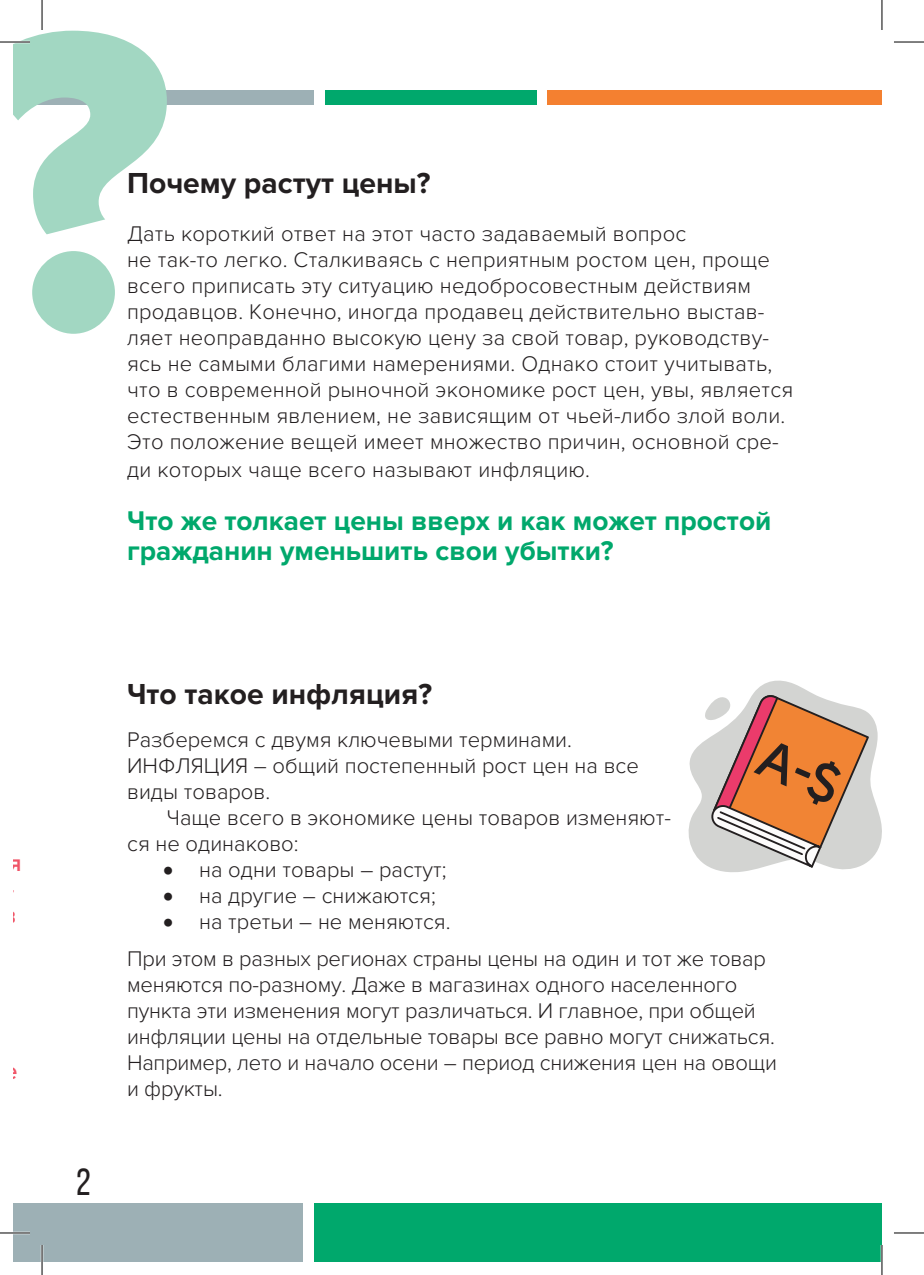
<style>
.page{position:relative;width:924px;height:1275px;background:#fff}
.page>*{position:absolute;margin:0;border:0;box-sizing:border-box;transform-origin:0 0}
.t1{font:38px "Bebas Neue";color:#231f20}
.t2{font:700 30px "Proxima Nova";color:#231f20}
.t3{font:700 28px/30px "Proxima Nova";color:#00a86c}
.t4{font:600 24px/26px "Proxima Nova";color:#f05568;text-align:center}
.t5{font:300 22px/26px "Proxima Nova";letter-spacing:.01em;color:#231f20}
.t6{font:300 22px/26.2px "Proxima Nova";letter-spacing:-.01em;color:#231f20}
</style>
<div class="page">
<div style="left:14px;top:90px;width:299px;height:14px;background:#9db0b5"></div>
<div style="left:325px;top:90px;width:211px;height:14px;background:#00a86c"></div>
<div style="left:547px;top:90px;width:334px;height:14px;background:#f48030"></div>
<svg style="left:688px;top:680px;width:193px;height:192px"></svg>
<svg style="left:14px;top:31px;width:153px;height:303px"></svg>
<div style="left:14px;top:1202px;width:289px;height:59px;background:#9db0b5"></div>
<div style="left:315px;top:1202px;width:566px;height:59px;background:#00a86c"></div>
<hr style="left:0;top:41px;width:30px;height:2px;background:#fff">
<hr style="left:0;top:1231px;width:30px;height:3px;background:#fff">
<hr style="left:41px;top:1245px;width:2px;height:30px;background:#fff">
<hr style="left:880px;top:1245px;width:2px;height:30px;background:#fff">
<hr style="left:0;top:42px;width:30px;height:1px;background:#000">
<hr style="left:893px;top:42px;width:30px;height:1px;background:#000">
<hr style="left:0;top:1232px;width:30px;height:1px;background:#000">
<hr style="left:893px;top:1232px;width:30px;height:1px;background:#000">
<hr style="left:42px;top:0;width:1px;height:30px;background:#000">
<hr style="left:42px;top:1245px;width:1px;height:30px;background:#000">
<hr style="left:881px;top:0;width:1px;height:30px;background:#000">
<hr style="left:881px;top:1245px;width:1px;height:30px;background:#000">
<p class="t4" style="left:-7px;top:850px;width:30px">ая й&shy;в</p>
<p class="t4" style="left:4px;top:1058px;width:15px">е</p>
<h2 class="t2" style="left:127px;top:165px;width:304px">Почему растут цены?</h2>
<p class="t5" style="left:127px;top:221px;width:667px">Дать короткий ответ на этот часто задаваемый вопрос<br>не так‑то легко. Сталкиваясь с неприятным ростом цен, проще всего приписать эту ситуацию недобросовестным действиям продавцов. Конечно, иногда продавец действительно выстав‑ ляет неоправданно высокую цену за свой товар, руководству‑ ясь не самыми благими намерениями. Однако стоит учитывать, что в современной рыночной экономике рост цен, увы, является естественным явлением, не зависящим от чьей‑либо злой воли.<br>Это положение вещей имеет множество причин, основной сре‑</p>
<p class="t5" style="left:127px;top:457px;width:464px">ди которых чаще всего называют инфляцию.</p>
<p class="t3" style="left:127px;top:506px;width:645px">Что же толкает цены вверх и как может простой гражданин уменьшить свои убытки?</p>
<h1 class="t1" style="left:76px;top:1161px;width:16px">2</h1>
<h2 class="t2" style="left:127px;top:676px;width:306px">Что такое инфляция?</h2>
<p class="t5" style="left:127px;top:726px;width:513px">Разберемся с двумя ключевыми терминами.<br>ИНФЛЯЦИЯ – общий постепенный рост цен на все виды товаров.</p>
<p class="t5" style="left:127px;top:804px;width:545px;text-indent:40px">Чаще всего в экономике цены товаров изменяют‑ ся не одинаково:</p>
<p class="t5" style="left:163px;top:856px;width:285px">• на одни товары – растут;</p>
<p class="t5" style="left:163px;top:882px;width:274px">• на другие – снижаются;</p>
<p class="t6" style="left:127px;top:903px;width:640px;line-height:37.4px;text-indent:36px">• на третьи – не меняются.<br>При этом в разных регионах страны цены на один и тот же товар</p>
<p class="t6" style="left:127px;top:971px;width:651px">меняются по-разному. Даже в магазинах одного населенного пункта эти изменения могут различаться. И главное, при общей инфляции цены на отдельные товары все равно могут снижаться.<br>Например, лето и начало осени – период снижения цен на овощи и фрукты.</p>
</div>
